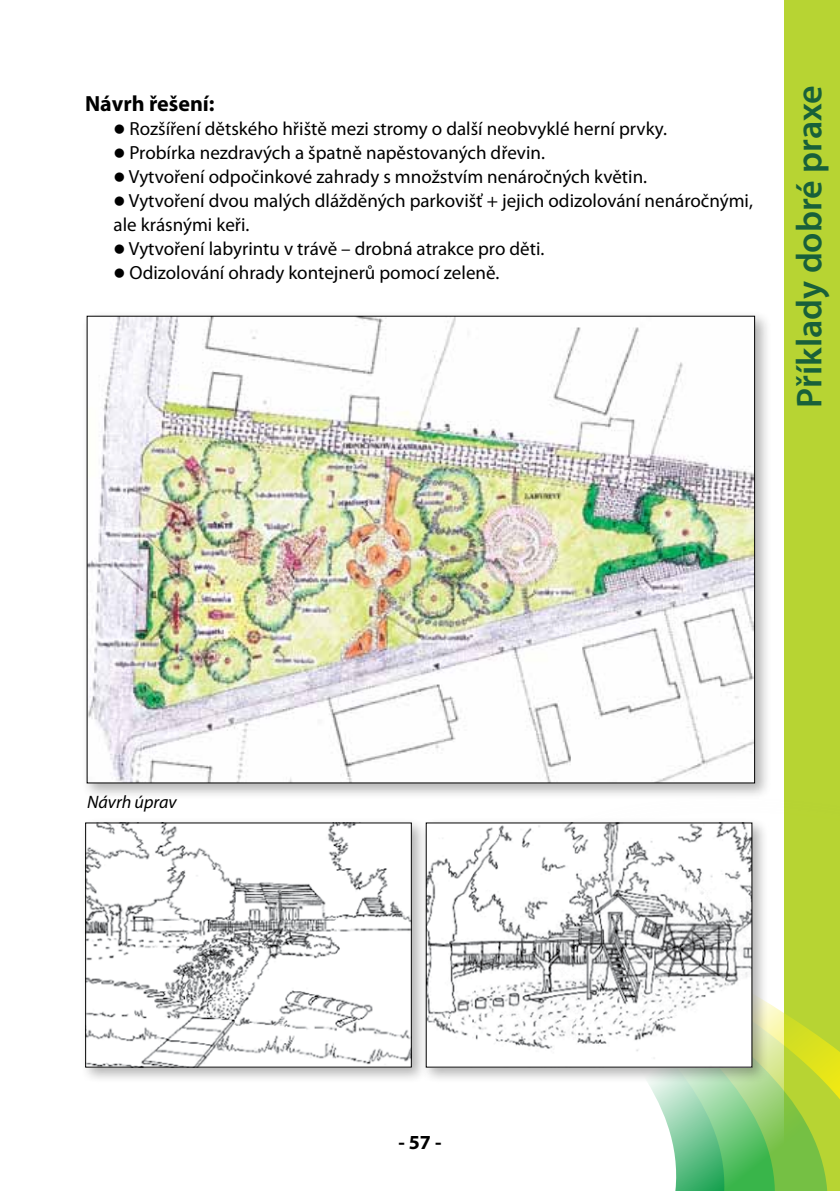
<style>
.page{position:relative;width:840px;height:1191px;background:#fff}
.page>*{position:absolute;margin:0;border:0;box-sizing:border-box;transform-origin:0 0}
.t1{font:600 36px "Myriad Pro";color:#18603a}
.t2{font:700 22px "Myriad Pro";color:#000}
.t3{font:700 20px "Myriad Pro";color:#000}
.t4{font:19px/24px "Myriad Pro";color:#000}
.t5{font:italic 18px "Myriad Pro";color:#000}
</style>
<div class="page">
<div style="left:784px;top:0;width:55px;height:1191px;background:#b7d433"></div>
<svg style="left:649px;top:1003px;width:190px;height:188px"></svg>
<div style="left:80px;top:817px;width:348px;height:267px;background:#000;opacity:.3"></div>
<img style="left:87px;top:824px;width:322px;height:241px">
<div style="left:420px;top:817px;width:348px;height:267px;background:#000;opacity:.3"></div>
<img style="left:427px;top:824px;width:323px;height:241px">
<div style="left:81px;top:310px;width:690px;height:490px;background:#000;opacity:.3"></div>
<img style="left:89px;top:318px;width:663px;height:463px">
<p class="t2" style="left:85px;top:90px;width:131px">Návrh řešení:</p>
<p class="t4" style="left:113px;top:117px;width:554px">● Rozšíření dětského hřiště mezi stromy o další neobvyklé herní prvky.</p>
<p class="t4" style="left:113px;top:141px;width:433px">● Probírka nezdravých a špatně napěstovaných dřevin.</p>
<p class="t4" style="left:113px;top:165px;width:535px">● Vytvoření odpočinkové zahrady s množstvím nenáročných květin.</p>
<p class="t4" style="left:113px;top:189px;width:640px">● Vytvoření dvou malých dlážděných parkovišť + jejich odizolování nenáročnými, ale krásnými keři.</p>
<p class="t4" style="left:113px;top:237px;width:432px">● Vytvoření labyrintu v trávě – drobná atrakce pro děti.</p>
<p class="t4" style="left:113px;top:261px;width:387px">● Odizolování ohrady kontejnerů pomocí zeleně.</p>
<h1 class="t1" style="left:786px;top:408px;width:324px;rotate:-90deg">Příklady dobré praxe</h1>
<p class="t5" style="left:87px;top:790px;width:92px">Návrh úprav</p>
<p class="t3" style="left:398px;top:1129px;width:45px">- 57 -</p>
</div>
